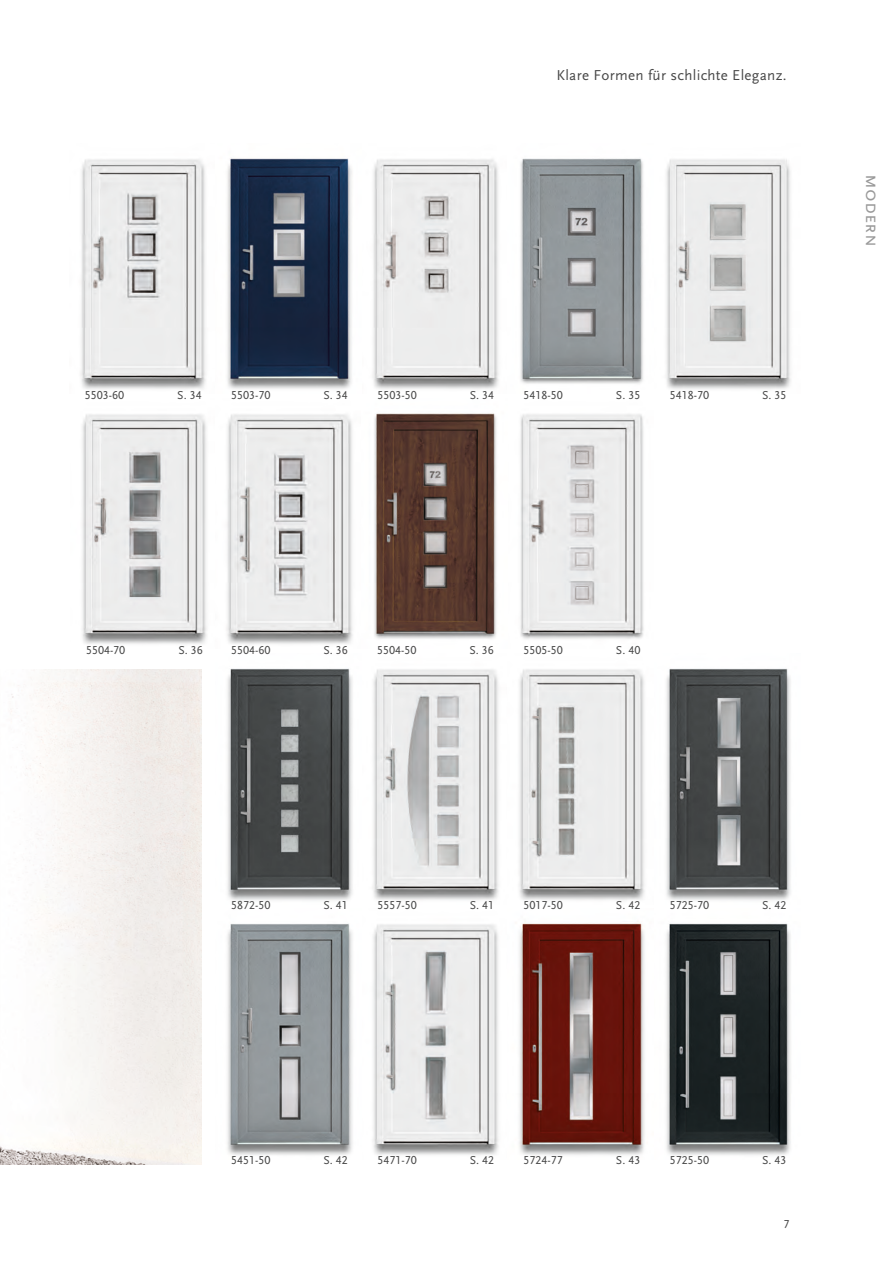
<style>
.page{position:relative;width:893px;height:1263px;background:#fff}
.page>*{position:absolute;margin:0;border:0;box-sizing:border-box;transform-origin:0 0}
.t1{font:19.5px "Scala Sans LF Caps";letter-spacing:.005em;color:#999}
.t2{font:15px "Scala Sans LF";letter-spacing:.02em;color:#484848}
.t3{font:12px "Scala Sans LF";color:#484848}
</style>
<div class="page">
<img style="left:80px;top:158px;width:711px;height:231px">
<img style="left:82px;top:413px;width:562px;height:232px">
<img style="left:227px;top:668px;width:564px;height:233px">
<img style="left:227px;top:923px;width:564px;height:232px">
<img style="left:0;top:670px;width:202px;height:494px">
<p class="t2" style="left:556px;top:67px;width:232px">Klare Formen für schlichte Eleganz.</p>
<p class="t3" style="left:85px;top:388px;width:41px">5503-60</p>
<p class="t3" style="left:177px;top:388px;width:26px">S. 34</p>
<p class="t3" style="left:231px;top:388px;width:41px">5503-70</p>
<p class="t3" style="left:324px;top:388px;width:26px">S. 34</p>
<p class="t3" style="left:377px;top:388px;width:41px">5503-50</p>
<p class="t3" style="left:470px;top:388px;width:26px">S. 34</p>
<p class="t3" style="left:524px;top:388px;width:41px">5418-50</p>
<p class="t3" style="left:616px;top:388px;width:26px">S. 35</p>
<p class="t3" style="left:670px;top:388px;width:41px">5418-70</p>
<p class="t3" style="left:762px;top:388px;width:26px">S. 35</p>
<h1 class="t1" style="left:883px;top:174px;width:74px;rotate:90deg">modern</h1>
<p class="t3" style="left:86px;top:643px;width:41px">5504-70</p>
<p class="t3" style="left:178px;top:643px;width:26px">S. 36</p>
<p class="t3" style="left:231px;top:643px;width:41px">5504-60</p>
<p class="t3" style="left:323px;top:643px;width:26px">S. 36</p>
<p class="t3" style="left:377px;top:643px;width:41px">5504-50</p>
<p class="t3" style="left:469px;top:643px;width:26px">S. 36</p>
<p class="t3" style="left:524px;top:643px;width:41px">5505-50</p>
<p class="t3" style="left:616px;top:643px;width:26px">S. 40</p>
<p class="t3" style="left:231px;top:898px;width:41px">5872-50</p>
<p class="t3" style="left:324px;top:898px;width:26px">S. 41</p>
<p class="t3" style="left:377px;top:898px;width:41px">5557-50</p>
<p class="t3" style="left:470px;top:898px;width:26px">S. 41</p>
<p class="t3" style="left:524px;top:898px;width:41px">5017-50</p>
<p class="t3" style="left:616px;top:898px;width:26px">S. 42</p>
<p class="t3" style="left:670px;top:898px;width:41px">5725-70</p>
<p class="t3" style="left:762px;top:898px;width:26px">S. 42</p>
<p class="t3" style="left:231px;top:1154px;width:41px">5451-50</p>
<p class="t3" style="left:323px;top:1154px;width:26px">S. 42</p>
<p class="t3" style="left:377px;top:1154px;width:41px">5471-70</p>
<p class="t3" style="left:470px;top:1154px;width:26px">S. 42</p>
<p class="t3" style="left:524px;top:1154px;width:41px">5724-77</p>
<p class="t3" style="left:616px;top:1154px;width:26px">S. 43</p>
<p class="t3" style="left:670px;top:1154px;width:41px">5725-50</p>
<p class="t3" style="left:762px;top:1154px;width:26px">S. 43</p>
<p class="t3" style="left:783px;top:1218px;width:7px">7</p>
</div>
